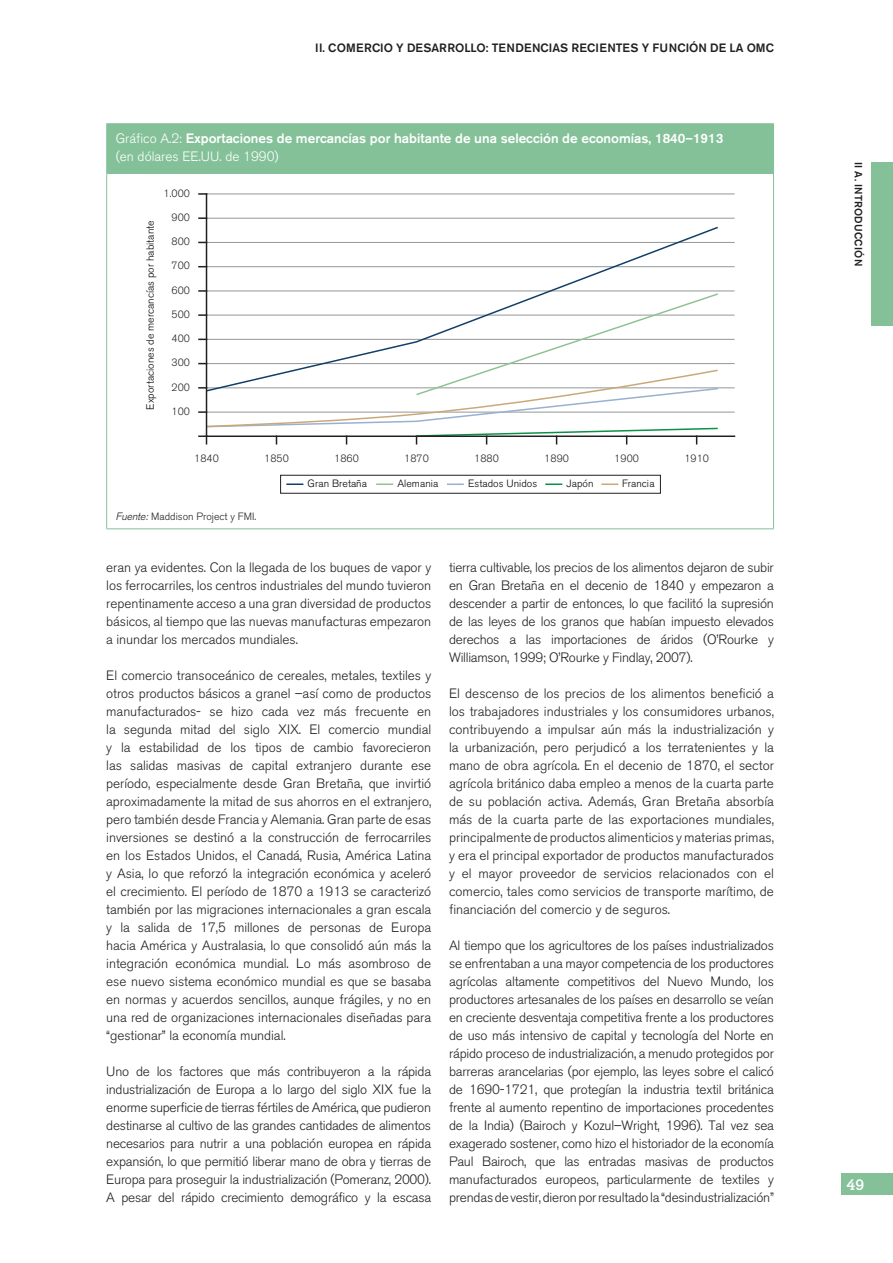
<style>
.page{position:relative;width:893px;height:1263px;background:#fff}
.page>*{position:absolute;margin:0;border:0;box-sizing:border-box;transform-origin:0 0}
.t1{font:15px "Calvert MT Std";color:#fff}
.t2{font:300 13.5px/18px "Akzidenz Grotesk BE";letter-spacing:-.01em;color:#231f20;text-align:justify}
.t3{font:500 13.5px/18px "Akzidenz Grotesk BE";color:#fff}
.t4{font:500 12px "Akzidenz Grotesk BE";color:#231f20}
.t5{font:300 10.5px "Akzidenz Grotesk BE";color:#231f20}
.t6{font:300 10.5px "Akzidenz Grotesk BE";color:#030404}
.t7{font:500 10.5px "Akzidenz Grotesk BE";letter-spacing:.03em;color:#231f20}
.s1{font-weight:300}
.s2{font-family:"Akzidenz Grotesk";font-style:italic}
</style>
<div class="page">
<div style="left:842px;top:1174px;width:51px;height:21px;background:#84c199"></div>
<div style="left:872px;top:162px;width:21px;height:164px;background:#84c199"></div>
<div style="left:107px;top:124px;width:666px;height:49px;background:#84c199"></div>
<hr style="left:106px;top:173px;width:668px;height:1px;background:#84c199">
<hr style="left:106px;top:123px;width:668px;height:1px;background:#84c199">
<hr style="left:106px;top:124px;width:1px;height:49px;background:#84c199">
<hr style="left:773px;top:124px;width:1px;height:49px;background:#84c199">
<hr style="left:106px;top:174px;width:1px;height:336px;background:#84c199">
<hr style="left:773px;top:174px;width:1px;height:336px;background:#84c199">
<svg style="left:106px;top:510px;width:1px;height:18px"></svg>
<svg style="left:773px;top:510px;width:1px;height:18px"></svg>
<hr style="left:106px;top:528px;width:668px;height:1px;background:#84c199">
<hr style="left:206px;top:194px;width:528px;height:1px;background:#939698">
<hr style="left:206px;top:218px;width:528px;height:1px;background:#939698">
<hr style="left:206px;top:242px;width:528px;height:1px;background:#939698">
<hr style="left:206px;top:266px;width:528px;height:1px;background:#939698">
<hr style="left:206px;top:291px;width:528px;height:1px;background:#939698">
<hr style="left:206px;top:315px;width:528px;height:1px;background:#939698">
<hr style="left:206px;top:339px;width:528px;height:1px;background:#939698">
<hr style="left:206px;top:363px;width:528px;height:1px;background:#939698">
<hr style="left:206px;top:388px;width:528px;height:1px;background:#939698">
<hr style="left:206px;top:412px;width:528px;height:1px;background:#939698">
<svg style="left:199px;top:217px;width:7px;height:2px"></svg>
<svg style="left:199px;top:193px;width:7px;height:2px"></svg>
<svg style="left:205px;top:225px;width:515px;height:65px"></svg>
<svg style="left:199px;top:290px;width:521px;height:154px"></svg>
<div style="left:280px;top:475px;width:381px;height:19px;border:1px solid #231f20"></div>
<svg style="left:286px;top:483px;width:17px;height:2px"></svg>
<svg style="left:376px;top:483px;width:17px;height:2px"></svg>
<svg style="left:447px;top:483px;width:17px;height:2px"></svg>
<svg style="left:545px;top:483px;width:17px;height:2px"></svg>
<svg style="left:601px;top:483px;width:17px;height:2px"></svg>
<hr style="left:206px;top:435px;width:528px;height:2px;background:#231f20">
<hr style="left:206px;top:194px;width:1px;height:242px;background:#231f20">
<p class="t4" style="left:315px;top:44px;width:460px">II. COMERCIO Y DESARROLLO: TENDENCIAS RECIENTES Y FUNCIÓN DE LA OMC</p>
<p class="t3" style="left:116px;top:131px;width:609px"><span class="s1">Gráfico A.2:</span> Exportaciones de mercancías por habitante de una selección de economías, 1840–1913 <span class="s1">(en dólares EE.UU. de 1990)</span></p>
<p class="t6" style="left:147px;top:410px;width:191px;rotate:-90deg">Exportaciones de mercancías por habitante</p>
<p class="t5" style="left:164px;top:189px;width:28px">1.000</p>
<p class="t5" style="left:172px;top:214px;width:20px">900</p>
<p class="t5" style="left:172px;top:238px;width:20px">800</p>
<p class="t5" style="left:172px;top:262px;width:20px">700</p>
<p class="t5" style="left:172px;top:286px;width:20px">600</p>
<p class="t5" style="left:172px;top:310px;width:20px">500</p>
<p class="t5" style="left:172px;top:335px;width:20px">400</p>
<p class="t5" style="left:172px;top:359px;width:20px">300</p>
<p class="t5" style="left:172px;top:383px;width:20px">200</p>
<p class="t5" style="left:172px;top:407px;width:20px">100</p>
<p class="t5" style="left:194px;top:454px;width:26px">1840</p>
<p class="t5" style="left:264px;top:454px;width:26px">1850</p>
<p class="t5" style="left:334px;top:454px;width:26px">1860</p>
<p class="t5" style="left:404px;top:454px;width:26px">1870</p>
<p class="t5" style="left:474px;top:454px;width:26px">1880</p>
<p class="t5" style="left:544px;top:454px;width:26px">1890</p>
<p class="t5" style="left:614px;top:454px;width:26px">1900</p>
<p class="t5" style="left:684px;top:454px;width:26px">1910</p>
<p class="t6" style="left:308px;top:480px;width:61px">Gran Bretaña</p>
<p class="t6" style="left:397px;top:480px;width:42px">Alemania</p>
<p class="t6" style="left:468px;top:480px;width:71px">Estados Unidos</p>
<p class="t6" style="left:567px;top:480px;width:28px">Japón</p>
<p class="t6" style="left:622px;top:480px;width:34px">Francia</p>
<p class="t5" style="left:116px;top:512px;width:142px"><span class="s2">Fuente:</span> Maddison Project y FMI.</p>
<p class="t2" style="left:106px;top:560px;width:326px">eran ya evidentes. Con la llegada de los buques de vapor y los ferrocarriles, los centros industriales del mundo tuvieron repentinamente acceso a una gran diversidad de productos básicos, al tiempo que las nuevas manufacturas empezaron a inundar los mercados mundiales.</p>
<p class="t2" style="left:106px;top:668px;width:326px">El comercio transoceánico de cereales, metales, textiles y otros productos básicos a granel –así como de productos manufacturados- se hizo cada vez más frecuente en la segunda mitad del siglo XIX. El comercio mundial y la estabilidad de los tipos de cambio favorecieron las salidas masivas de capital extranjero durante ese período, especialmente desde Gran Bretaña, que invirtió aproximadamente la mitad de sus ahorros en el extranjero, pero también desde Francia y Alemania. Gran parte de esas inversiones se destinó a la construcción de ferrocarriles en los Estados Unidos, el Canadá, Rusia, América Latina y Asia, lo que reforzó la integración económica y aceleró el crecimiento. El período de 1870 a 1913 se caracterizó también por las migraciones internacionales a gran escala y la salida de 17,5 millones de personas de Europa hacia América y Australasia, lo que consolidó aún más la integración económica mundial. Lo más asombroso de ese nuevo sistema económico mundial es que se basaba en normas y acuerdos sencillos, aunque frágiles, y no en una red de organizaciones internacionales diseñadas para “gestionar” la economía mundial.</p>
<p class="t2" style="left:106px;top:1064px;width:326px">Uno de los factores que más contribuyeron a la rápida industrialización de Europa a lo largo del siglo XIX fue la enorme superficie de tierras fértiles de América, que pudieron destinarse al cultivo de las grandes cantidades de alimentos necesarios para nutrir a una población europea en rápida expansión, lo que permitió liberar mano de obra y tierras de Europa para proseguir la industrialización (Pomeranz, 2000).<br>A pesar del rápido crecimiento demográfico y la escasa</p>
<p class="t2" style="left:449px;top:560px;width:326px">tierra cultivable, los precios de los alimentos dejaron de subir en Gran Bretaña en el decenio de 1840 y empezaron a descender a partir de entonces, lo que facilitó la supresión de las leyes de los granos que habían impuesto elevados derechos a las importaciones de áridos (O’Rourke y Williamson, 1999; O’Rourke y Findlay, 2007).</p>
<p class="t2" style="left:449px;top:686px;width:326px">El descenso de los precios de los alimentos benefició a los trabajadores industriales y los consumidores urbanos, contribuyendo a impulsar aún más la industrialización y la urbanización, pero perjudicó a los terratenientes y la mano de obra agrícola. En el decenio de 1870, el sector agrícola británico daba empleo a menos de la cuarta parte de su población activa. Además, Gran Bretaña absorbía más de la cuarta parte de las exportaciones mundiales, principalmente de productos alimenticios y materias primas, y era el principal exportador de productos manufacturados y el mayor proveedor de servicios relacionados con el comercio, tales como servicios de transporte marítimo, de financiación del comercio y de seguros.</p>
<p class="t2" style="left:449px;top:938px;width:326px">Al tiempo que los agricultores de los países industrializados se enfrentaban a una mayor competencia de los productores agrícolas altamente competitivos del Nuevo Mundo, los productores artesanales de los países en desarrollo se veían en creciente desventaja competitiva frente a los productores de uso más intensivo de capital y tecnología del Norte en rápido proceso de industrialización, a menudo protegidos por barreras arancelarias (por ejemplo, las leyes sobre el calicó de 1690-1721, que protegían la industria textil británica frente al aumento repentino de importaciones procedentes de la India) (Bairoch y Kozul–Wright, 1996). Tal vez sea exagerado sostener, como hizo el historiador de la economía Paul Bairoch, que las entradas masivas de productos manufacturados europeos, particularmente de textiles y prendas de vestir, dieron por resultado la “desindustrialización”</p>
<p class="t7" style="left:862px;top:162px;width:106px;rotate:90deg">II A. INTRODUCCIÓN</p>
<p class="t1" style="left:846px;top:1177px;width:19px">49</p>
</div>
